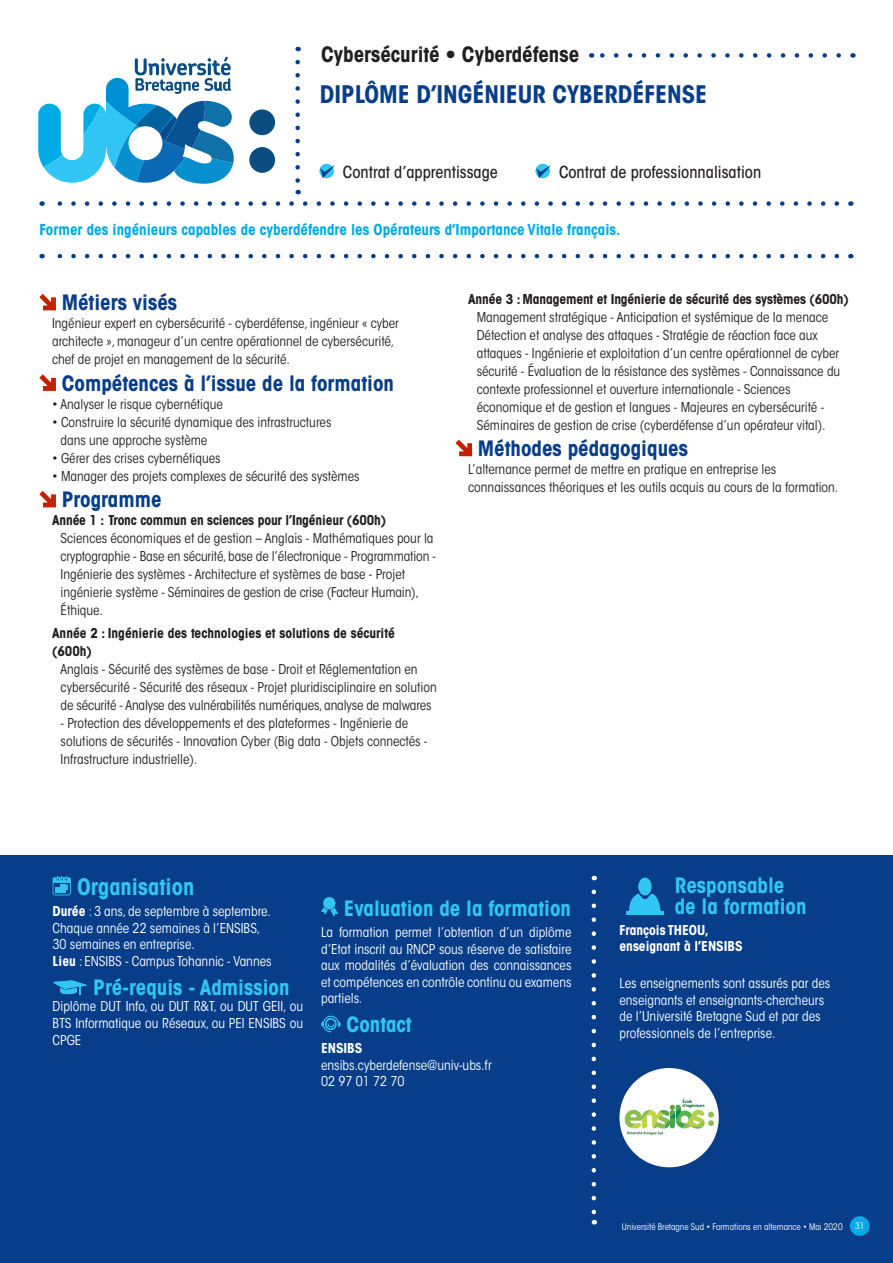
<style>
.page{position:relative;width:893px;height:1263px;background:#fff}
.page>*{position:absolute;margin:0;border:0;box-sizing:border-box;transform-origin:0 0}
.t1{font:700 condensed 24px "ITC Avant Garde Std";color:#083e89}
.t2{font:700 condensed 22.5px "ITC Avant Garde Std";color:#30c5f3}
.t3{font:700 condensed 21px "ITC Avant Garde Std";color:#30c5f3}
.t4{font:700 condensed 21px "ITC Avant Garde Std";color:#083e89}
.t5{font:700 condensed 21px "ITC Avant Garde Std";color:#231f20}
.t6{font:500 condensed 16.5px "ITC Avant Garde Std";color:#231f20}
.t7{font:700 condensed 15px "ITC Avant Garde Std";color:#00abe5}
.t8{font:condensed 13.5px/18px "ITC Avant Garde Std";color:#231f20}
.t9{font:condensed 13.5px/16.5px "ITC Avant Garde Std";color:#fff;text-align:justify}
.t10{font:700 condensed 13.5px/18px "ITC Avant Garde Std";letter-spacing:-.01em;color:#231f20}
.t11{font:700 condensed 13.5px "ITC Avant Garde Std";color:#fff}
.t12{font:condensed 9px "ITC Avant Garde Std";color:#fff}
.s1{font-weight:700}
</style>
<div class="page">
<div style="left:0;top:855px;width:893px;height:408px;background:#083e89"></div>
<div style="left:249px;top:109px;width:26px;height:26px;background:#0a4d80;border-radius:50%"></div>
<div style="left:249px;top:147px;width:26px;height:26px;background:#0a4d80;border-radius:50%"></div>
<svg style="left:38px;top:57px;width:196px;height:127px"></svg>
<svg style="left:295px;top:62px;width:5px;height:132px"></svg>
<svg style="left:592px;top:892px;width:4px;height:332px"></svg>
<svg style="left:42px;top:201px;width:795px;height:5px"></svg>
<div style="left:850px;top:1216px;width:20px;height:20px;background:#00abe5;border-radius:50%"></div>
<svg style="left:53px;top:876px;width:18px;height:19px"></svg>
<svg style="left:53px;top:980px;width:34px;height:15px"></svg>
<svg style="left:321px;top:897px;width:17px;height:19px"></svg>
<svg style="left:321px;top:1015px;width:20px;height:17px"></svg>
<svg style="left:39px;top:294px;width:17px;height:16px"></svg>
<svg style="left:39px;top:374px;width:17px;height:17px"></svg>
<svg style="left:39px;top:491px;width:17px;height:16px"></svg>
<svg style="left:455px;top:440px;width:17px;height:16px"></svg>
<svg style="left:320px;top:165px;width:15px;height:13px"></svg>
<svg style="left:536px;top:165px;width:15px;height:13px"></svg>
<svg style="left:42px;top:254px;width:795px;height:4px"></svg>
<svg style="left:629px;top:877px;width:32px;height:34px"></svg>
<hr style="left:626px;top:911px;width:38px;height:4px;background:#30c5f3">
<div style="left:619px;top:1068px;width:100px;height:99px;background:#fff;border-radius:50%"></div>
<svg style="left:625px;top:1098px;width:89px;height:37px"></svg>
<svg style="left:600px;top:53px;width:239px;height:5px"></svg>
<p class="t5" style="left:321px;top:41px;width:260px">Cybersécurité • Cyberdéfense</p>
<p class="t1" style="left:320px;top:79px;width:389px">DIPLÔME D’INGÉNIEUR CYBERDÉFENSE</p>
<p class="t6" style="left:343px;top:162px;width:156px">Contrat d’apprentissage</p>
<p class="t6" style="left:559px;top:162px;width:204px">Contrat de professionnalisation</p>
<p class="t7" style="left:39px;top:220px;width:582px">Former des ingénieurs capables de cyberdéfendre les Opérateurs d’Importance Vitale français.</p>
<p class="t4" style="left:62px;top:289px;width:117px">Métiers visés</p>
<p class="t8" style="left:52px;top:315px;width:348px">Ingénieur expert en cybersécurité - cyberdéfense, ingénieur « cyber architecte », manageur d’un centre opérationnel de cybersécurité, chef de projet en management de la sécurité.</p>
<p class="t4" style="left:62px;top:370px;width:334px">Compétences à l’issue de la formation</p>
<p class="t8" style="left:52px;top:395px;width:172px">• Analyser le risque cybernétique</p>
<p class="t8" style="left:52px;top:413px;width:281px">• Construire la sécurité dynamique des infrastructures</p>
<p class="t8" style="left:61px;top:431px;width:148px">dans une approche système</p>
<p class="t8" style="left:52px;top:449px;width:170px">• Gérer des crises cybernétiques</p>
<p class="t8" style="left:52px;top:467px;width:309px">• Manager des projets complexes de sécurité des systèmes</p>
<p class="t4" style="left:62px;top:486px;width:101px">Programme</p>
<p class="t10" style="left:52px;top:511px;width:335px">Année 1 : Tronc commun en sciences pour l’Ingénieur (600h)</p>
<p class="t8" style="left:61px;top:530px;width:374px">Sciences économiques et de gestion – Anglais - Mathématiques pour la</p>
<p class="t8" style="left:61px;top:548px;width:377px">cryptographie - Base en sécurité, base de l’électronique - Programmation -</p>
<p class="t8" style="left:61px;top:566px;width:346px">Ingénierie des systèmes - Architecture et systèmes de base - Projet</p>
<p class="t8" style="left:61px;top:584px;width:360px">ingénierie système - Séminaires de gestion de crise (Facteur Humain),</p>
<p class="t8" style="left:61px;top:602px;width:44px">Éthique.</p>
<p class="t10" style="left:52px;top:624px;width:344px">Année 2 : Ingénierie des technologies et solutions de sécurité (600h)</p>
<p class="t8" style="left:61px;top:660px;width:358px">Anglais - Sécurité des systèmes de base - Droit et Réglementation en</p>
<p class="t8" style="left:61px;top:678px;width:378px">cybersécurité - Sécurité des réseaux - Projet pluridisciplinaire en solution</p>
<p class="t8" style="left:61px;top:696px;width:372px">de sécurité - Analyse des vulnérabilités numériques, analyse de malwares</p>
<p class="t8" style="left:61px;top:714px;width:349px">- Protection des développements et des plateformes - Ingénierie de</p>
<p class="t8" style="left:61px;top:732px;width:368px">solutions de sécurités - Innovation Cyber (Big data - Objets connectés -</p>
<p class="t8" style="left:61px;top:750px;width:138px">Infrastructure industrielle).</p>
<p class="t10" style="left:468px;top:290px;width:382px">Année 3 : Management et Ingénierie de sécurité des systèmes (600h)</p>
<p class="t8" style="left:477px;top:308px;width:353px">Management stratégique - Anticipation et systémique de la menace</p>
<p class="t8" style="left:477px;top:326px;width:342px">Détection et analyse des attaques - Stratégie de réaction face aux</p>
<p class="t8" style="left:477px;top:344px;width:364px">attaques - Ingénierie et exploitation d’un centre opérationnel de cyber</p>
<p class="t8" style="left:477px;top:362px;width:365px">sécurité - Évaluation de la résistance des systèmes - Connaissance du</p>
<p class="t8" style="left:477px;top:380px;width:315px">contexte professionnel et ouverture internationale - Sciences</p>
<p class="t8" style="left:477px;top:398px;width:349px">économique et de gestion et langues - Majeures en cybersécurité -</p>
<p class="t8" style="left:477px;top:416px;width:350px">Séminaires de gestion de crise (cyberdéfense d’un opérateur vital).</p>
<p class="t4" style="left:478px;top:435px;width:211px">Méthodes pédagogiques</p>
<p class="t8" style="left:468px;top:460px;width:372px">L’alternance permet de mettre en pratique en entreprise les connaissances théoriques et les outils acquis au cours de la formation.</p>
<p class="t2" style="left:77px;top:873px;width:119px">Organisation</p>
<p class="t9" style="left:53px;top:903px;width:220px"><span class="s1">Durée</span> : 3 ans, de septembre à septembre.</p>
<p class="t9" style="left:53px;top:920px;width:209px">Chaque année 22 semaines à l’ENSIBS,</p>
<p class="t9" style="left:53px;top:936px;width:144px">30 semaines en entreprise.</p>
<p class="t9" style="left:53px;top:953px;width:220px"><span class="s1">Lieu</span> : ENSIBS - Campus Tohannic - Vannes</p>
<p class="t3" style="left:93px;top:974px;width:198px">Pré-requis - Admission</p>
<p class="t9" style="left:53px;top:998px;width:252px">Diplôme DUT Info, ou DUT R&amp;T, ou DUT GEII, ou BTS Informatique ou Réseaux, ou PEI ENSIBS ou CPGE</p>
<p class="t3" style="left:344px;top:895px;width:229px">Evaluation de la formation</p>
<p class="t9" style="left:321px;top:924px;width:252px">La formation permet l’obtention d’un diplôme d’Etat inscrit au RNCP sous réserve de satisfaire aux modalités d’évaluation des connaissances et compétences en contrôle continu ou examens partiels.</p>
<p class="t3" style="left:347px;top:1011px;width:67px">Contact</p>
<p class="t11" style="left:321px;top:1039px;width:43px">ENSIBS</p>
<p class="t9" style="left:321px;top:1056px;width:172px">ensibs.cyberdefense@univ-ubs.fr</p>
<p class="t9" style="left:321px;top:1073px;width:85px">02 97 01 72 70</p>
<p class="t3" style="left:675px;top:872px;width:111px">Responsable</p>
<p class="t3" style="left:675px;top:893px;width:133px">de la formation</p>
<p class="t11" style="left:619px;top:921px;width:91px">François THEOU,</p>
<p class="t11" style="left:619px;top:937px;width:125px">enseignant à l’ENSIBS</p>
<p class="t9" style="left:619px;top:975px;width:212px;text-align:left">Les enseignements sont assurés par des enseignants et enseignants-chercheurs de l’Université Bretagne Sud et par des professionnels de l’entreprise.</p>
<p class="t12" style="left:622px;top:1221px;width:222px">Université Bretagne Sud • Formations en alternance • Mai 2020</p>
<p class="t12" style="left:855px;top:1220px;width:11px">31</p>
</div>
